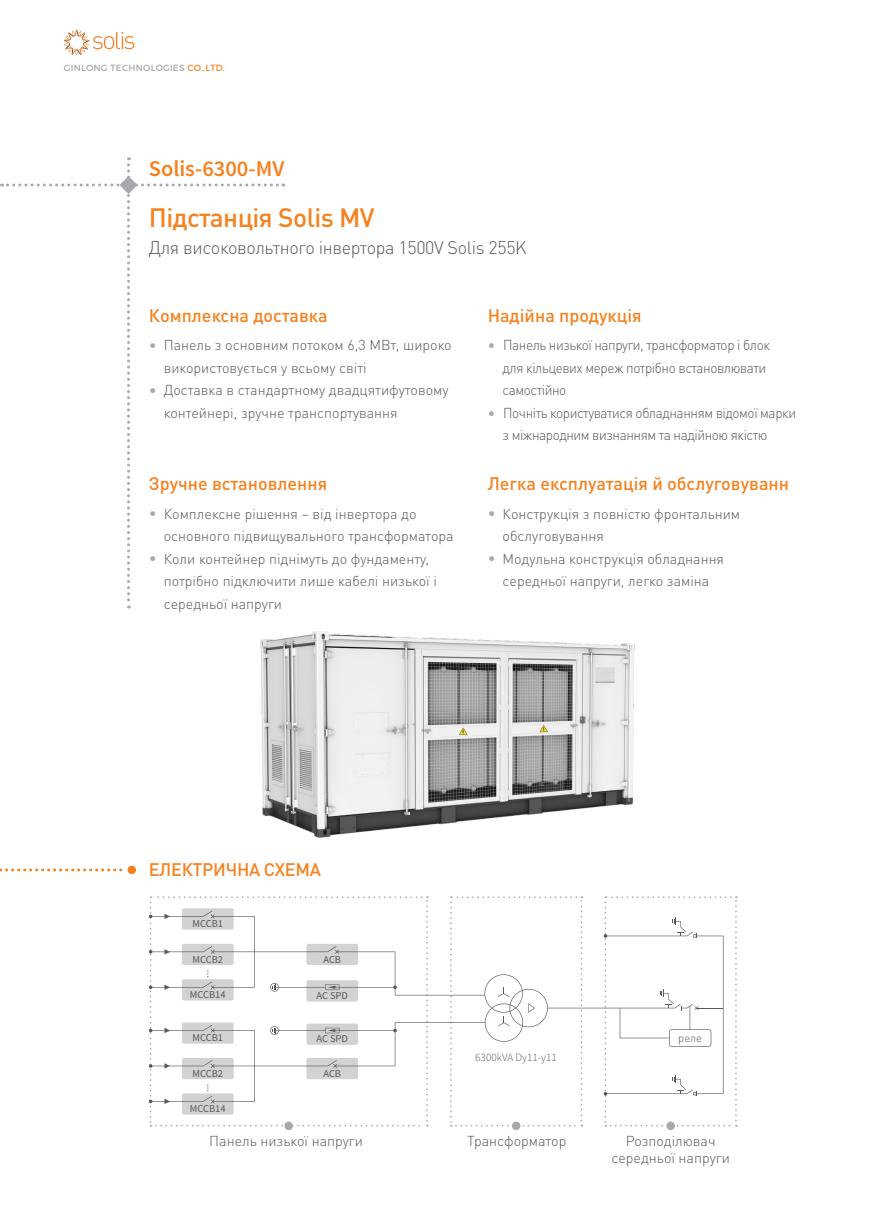
<style>
.page{position:relative;width:893px;height:1212px;background:#fff}
.page>*{position:absolute;margin:0;border:0;box-sizing:border-box;transform-origin:0 0}
.t1{font:500 26.25px "DIN Pro";letter-spacing:-.02em;color:#f58220}
.t2{font:600 22.5px "Source Sans Pro";color:#f58220}
.t3{font:500 18px "DIN Pro";color:#f58220}
.t4{font:300 18px "DIN Pro";letter-spacing:-.02em;color:#57585a}
.t5{font:500 18px "DIN Pro";letter-spacing:-.02em;color:#f58220}
.t6{font:300 14.25px/22.5px "DIN Pro";color:#57585a}
.t7{font:300 14.25px/22.5px "DIN Pro";letter-spacing:-.03em;color:#57585a;scale:.95 1}
.t8{font:300 11.25px "Source Sans Pro";color:#57585a}
.t9{font:300 11.25px "DIN Pro";color:#57585a}
.t10{font:10.5px "Source Sans Pro";color:#57585a}
.t11{font:9px "Montserrat";letter-spacing:.025em;color:#a8a9ad}
.s1{color:#f58220}
.s2{color:#a8a9ad}
</style>
<div class="page">
<svg style="left:64px;top:30px;width:70px;height:25px"></svg>
<div style="left:284px;top:1121px;width:9px;height:9px;background:#a8a9ad;border-radius:50%"></div>
<img style="left:260px;top:632px;width:374px;height:206px">
<svg style="left:0;top:868px;width:128px;height:3px"></svg>
<div style="left:128px;top:866px;width:8px;height:8px;background:#f58220;border-radius:50%"></div>
<div style="left:512px;top:1121px;width:8px;height:9px;background:#a8a9ad;border-radius:50%"></div>
<div style="left:666px;top:1121px;width:9px;height:9px;background:#a8a9ad;border-radius:50%"></div>
<svg style="left:149px;top:896px;width:588px;height:230px"></svg>
<svg style="left:1px;top:157px;width:283px;height:451px"></svg>
<p class="t11" style="left:64px;top:63px;width:163px">GINLONG TECHNOLOGIES <span class="s1">CO.,LTD.</span></p>
<h2 class="t2" style="left:149px;top:154px;width:137px">Solis-6300-MV</h2>
<h1 class="t1" style="left:149px;top:199px;width:227px">Підстанція Solis MV</h1>
<p class="t4" style="left:149px;top:235px;width:379px">Для високовольтного інвертора 1500V Solis 255K</p>
<p class="t3" style="left:149px;top:303px;width:180px">Комплексна доставка</p>
<p class="t6" style="left:164px;top:333px;width:290px;text-indent:-15px"><span class="s2">•</span> Панель з основним потоком 6,3 МВт, широко використовується у всьому світі</p>
<p class="t6" style="left:164px;top:378px;width:286px;text-indent:-15px"><span class="s2">•</span> Доставка в стандартному двадцятифутовому контейнері, зручне транспортування</p>
<p class="t3" style="left:149px;top:471px;width:180px">Зручне встановлення</p>
<p class="t6" style="left:164px;top:501px;width:291px;text-indent:-15px"><span class="s2">•</span> Комплексне рішення – від інвертора до основного підвищувального трансформатора</p>
<p class="t6" style="left:164px;top:546px;width:275px;text-indent:-15px"><span class="s2">•</span> Коли контейнер піднімуть до фундаменту, потрібно підключити лише кабелі низької і середньої напруги</p>
<p class="t3" style="left:488px;top:303px;width:156px">Надійна продукція</p>
<p class="t7" style="left:503px;top:333px;width:283px;text-indent:-15px"><span class="s2">•</span> Панель низької напруги, трансформатор і блок для кільцевих мереж потрібно встановлювати самостійно</p>
<p class="t7" style="left:503px;top:401px;width:310px;text-indent:-15px"><span class="s2">•</span> Почніть користуватися обладнанням відомої марки з міжнародним визнанням та надійною якістю</p>
<p class="t3" style="left:488px;top:471px;width:303px">Легка експлуатація й обслуговуванн</p>
<p class="t6" style="left:503px;top:501px;width:239px;text-indent:-15px"><span class="s2">•</span> Конструкція з повністю фронтальним обслуговування</p>
<p class="t6" style="left:488px;top:546px;width:238px;text-align:center"><span class="s2">•</span> Модульна конструкція обладнання середньої напруги, легко заміна</p>
<p class="t5" style="left:149px;top:857px;width:174px">ЕЛЕКТРИЧНА СХЕМА</p>
<p class="t10" style="left:193px;top:917px;width:32px">MCCB1</p>
<p class="t10" style="left:193px;top:953px;width:32px">MCCB2</p>
<p class="t10" style="left:190px;top:988px;width:37px">MCCB14</p>
<p class="t10" style="left:193px;top:1031px;width:32px">MCCB1</p>
<p class="t10" style="left:193px;top:1067px;width:32px">MCCB2</p>
<p class="t10" style="left:190px;top:1102px;width:37px">MCCB14</p>
<p class="t10" style="left:323px;top:953px;width:19px">ACB</p>
<p class="t10" style="left:316px;top:989px;width:33px">AC SPD</p>
<p class="t10" style="left:316px;top:1032px;width:33px">AC SPD</p>
<p class="t10" style="left:323px;top:1067px;width:19px">ACB</p>
<p class="t8" style="left:475px;top:1051px;width:83px">6300kVA Dy11-y11</p>
<p class="t9" style="left:678px;top:1030px;width:25px">реле</p>
<p class="t6" style="left:209px;top:1129px;width:155px">Панель низької напруги</p>
<p class="t6" style="left:467px;top:1129px;width:101px">Трансформатор</p>
<p class="t6" style="left:611px;top:1132px;width:120px;line-height:17.1px;text-align:center">Розподілювач середньої напруги</p>
</div>
